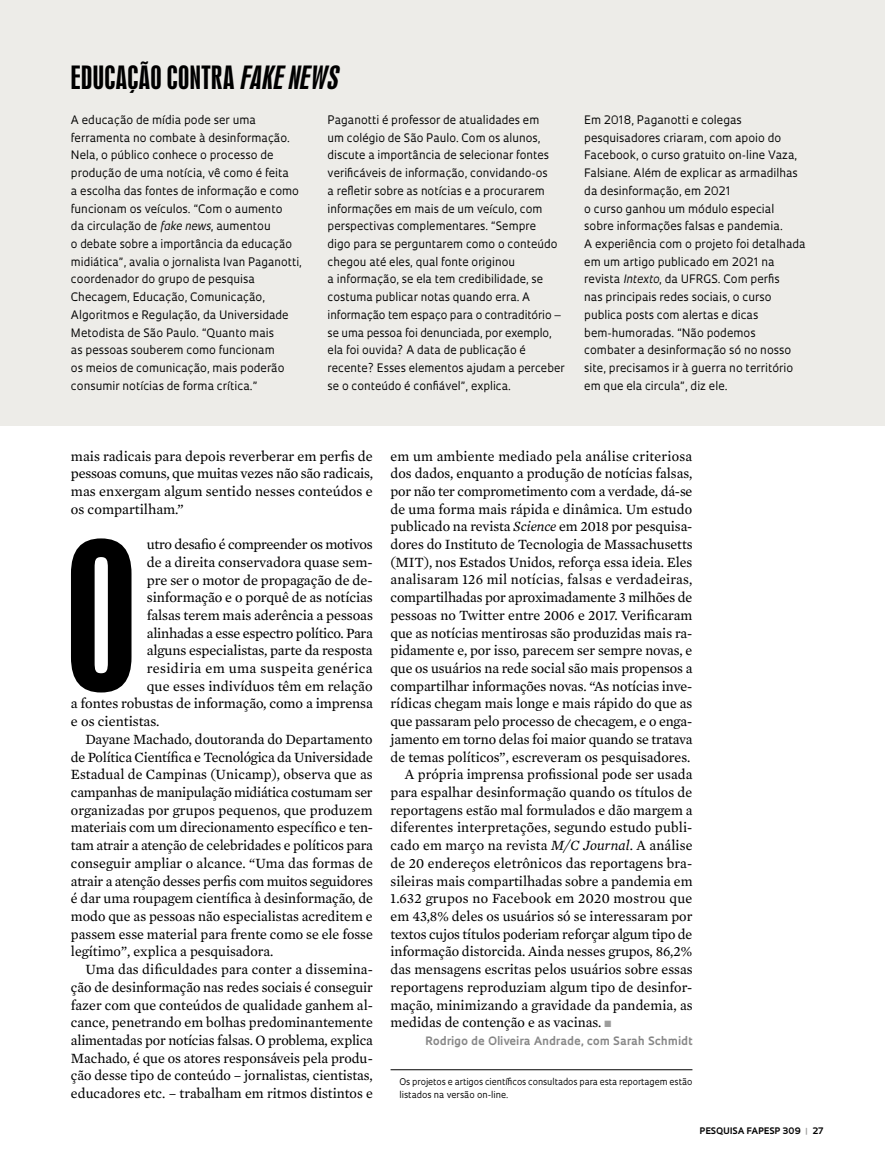
<style>
.page{position:relative;width:885px;height:1169px;background:#fff}
.page>*{position:absolute;margin:0;border:0;box-sizing:border-box;transform-origin:0 0}
.t1{font:192.3px "Swiss 924 BT Regular B";color:#000}
.t2{font:30px "Swiss 924 BT Regular B";letter-spacing:.015em;color:#000}
.t3{font:14.4px/17.7px "Mercury Text G2";letter-spacing:-.005em;color:#000;text-align:justify}
.t4{font:14.4px "Mercury Text G2";letter-spacing:.015em;color:#000}
.t5{font:14.4px "Mercury Text G2";letter-spacing:.02em;color:#000}
.t6{font:14.4px "Mercury Text G2";letter-spacing:-.025em;color:#000}
.t7{font:14.4px "Mercury Text G2";letter-spacing:.025em;color:#000}
.t8{font:11.4px/17.7px "Oculum";color:#000}
.t9{font:700 11.25px "Oculum";letter-spacing:.01em;color:#878787}
.t10{font:9px/13.2px "Oculum";letter-spacing:-.01em;color:#000}
.t11{font:700 8.7px "Oculum";letter-spacing:.015em;color:#000}
.s1{font-style:italic}
.s2{color:#9d9d9c}
</style>
<div class="page">
<div style="left:0;top:0;width:885px;height:425px;background:#edece8"></div>
<hr style="left:391px;top:1069px;width:301px;height:1px;background:#000">
<h2 class="t2" style="left:71px;top:59px;width:274px">EDUCAÇÃO CONTRA <span class="s1">FAKENEWS</span></h2>
<p class="t8" style="left:71px;top:110px;width:233px">A educação de mídia pode ser uma ferramenta no combate à desinformação.<br>Nela, o público conhece o processo de produção de uma notícia, vê como é feita<br>a escolha das fontes de informação e como funcionam os veículos. “Com o aumento<br>da circulação de <span class="s1">fake news</span>, aumentou<br>o debate sobre a importância da educação midiática”, avalia o jornalista Ivan Paganotti, coordenador do grupo de pesquisa Checagem, Educação, Comunicação, Algoritmos e Regulação, da Universidade Metodista de São Paulo. “Quanto mais<br>as pessoas souberem como funcionam<br>os meios de comunicação, mais poderão consumir notícias de forma crítica.”</p>
<p class="t8" style="left:328px;top:110px;width:239px">Paganotti é professor de atualidades em<br>um colégio de São Paulo. Com os alunos, discute a importância de selecionar fontes verificáveis de informação, convidando-os<br>a refletir sobre as notícias e a procurarem informações em mais de um veículo, com perspectivas complementares. “Sempre<br>digo para se perguntarem como o conteúdo chegou até eles, qual fonte originou<br>a informação, se ela tem credibilidade, se costuma publicar notas quando erra. A informação tem espaço para o contraditório – se uma pessoa foi denunciada, por exemplo, ela foi ouvida? A data de publicação é recente? Esses elementos ajudam a perceber se o conteúdo é confiável”, explica.</p>
<p class="t8" style="left:584px;top:110px;width:223px">Em 2018, Paganotti e colegas pesquisadores criaram, com apoio do Facebook, o curso gratuito on-line Vaza, Falsiane. Além de explicar as armadilhas da desinformação, em 2021<br>o curso ganhou um módulo especial sobre informações falsas e pandemia.<br>A experiência com o projeto foi detalhada em um artigo publicado em 2021 na revista <span class="s1">Intexto</span>, da UFRGS. Com perfis<br>nas principais redes sociais, o curso publica posts com alertas e dicas bem-humoradas. “Não podemos combater a desinformação só no nosso site, precisamos ir à guerra no território em que ela circula”, diz ele.</p>
<p class="t3" style="left:71px;top:446px;width:304px">mais radicais para depois reverberar em perfis de pessoas comuns, que muitas vezes não são radicais, mas enxergam algum sentido nesses conteúdos e os compartilham.”</p>
<h1 class="t1" style="left:65px;top:501px;width:74px">O</h1>
<p class="t6" style="left:147px;top:534px;width:227px">utro desafio é compreender os motivos</p>
<p class="t3" style="left:147px;top:552px;width:227px">de a direita conservadora quase sem-</p>
<p class="t3" style="left:147px;top:570px;width:227px">pre ser o motor de propagação de de-</p>
<p class="t3" style="left:147px;top:588px;width:227px">sinformação e o porquê de as notícias</p>
<p class="t3" style="left:147px;top:605px;width:228px">falsas terem mais aderência a pessoas</p>
<p class="t3" style="left:147px;top:623px;width:227px">alinhadas a esse espectro político. Para</p>
<p class="t3" style="left:147px;top:641px;width:227px">alguns especialistas, parte da resposta</p>
<p class="t7" style="left:147px;top:658px;width:227px">residiria em uma suspeita genérica</p>
<p class="t3" style="left:147px;top:676px;width:227px">que esses indivíduos têm em relação</p>
<p class="t3" style="left:71px;top:694px;width:304px">a fontes robustas de informação, como a imprensa</p>
<p class="t3" style="left:71px;top:711px;width:90px">e os cientistas.</p>
<p class="t3" style="left:85px;top:729px;width:289px">Dayane Machado, doutoranda do Departamento</p>
<p class="t3" style="left:71px;top:747px;width:303px">de Política Científica e Tecnológica da Universidade</p>
<p class="t3" style="left:71px;top:765px;width:303px">Estadual de Campinas (Unicamp), observa que as</p>
<p class="t3" style="left:71px;top:782px;width:303px">campanhas de manipulação midiática costumam ser</p>
<p class="t3" style="left:71px;top:800px;width:303px">organizadas por grupos pequenos, que produzem</p>
<p class="t3" style="left:71px;top:818px;width:303px">materiais com um direcionamento específico e ten-</p>
<p class="t3" style="left:71px;top:835px;width:303px">tam atrair a atenção de celebridades e políticos para</p>
<p class="t3" style="left:71px;top:853px;width:304px">conseguir ampliar o alcance. “Uma das formas de</p>
<p class="t3" style="left:71px;top:871px;width:303px">atrair a atenção desses perfis com muitos seguidores</p>
<p class="t3" style="left:71px;top:889px;width:304px">é dar uma roupagem científica à desinformação, de</p>
<p class="t3" style="left:71px;top:906px;width:303px">modo que as pessoas não especialistas acreditem e</p>
<p class="t3" style="left:71px;top:924px;width:303px">passem esse material para frente como se ele fosse</p>
<p class="t3" style="left:71px;top:942px;width:204px">legítimo”, explica a pesquisadora.</p>
<p class="t3" style="left:85px;top:959px;width:289px">Uma das dificuldades para conter a dissemina-</p>
<p class="t3" style="left:71px;top:977px;width:303px">ção de desinformação nas redes sociais é conseguir</p>
<p class="t3" style="left:71px;top:995px;width:303px">fazer com que conteúdos de qualidade ganhem al-</p>
<p class="t3" style="left:71px;top:1012px;width:303px">cance, penetrando em bolhas predominantemente</p>
<p class="t3" style="left:71px;top:1030px;width:304px">alimentadas por notícias falsas. O problema, explica</p>
<p class="t3" style="left:71px;top:1048px;width:303px">Machado, é que os atores responsáveis pela produ-</p>
<p class="t3" style="left:71px;top:1066px;width:303px">ção desse tipo de conteúdo – jornalistas, cientistas,</p>
<p class="t3" style="left:71px;top:1083px;width:304px">educadores etc. – trabalham em ritmos distintos e</p>
<p class="t4" style="left:391px;top:445px;width:303px">em um ambiente mediado pela análise criteriosa</p>
<p class="t3" style="left:391px;top:464px;width:303px">dos dados, enquanto a produção de notícias falsas,</p>
<p class="t3" style="left:391px;top:481px;width:303px">por não ter comprometimento com a verdade, dá-se</p>
<p class="t3" style="left:391px;top:499px;width:303px">de uma forma mais rápida e dinâmica. Um estudo</p>
<p class="t3" style="left:391px;top:517px;width:303px">publicado na revista <span class="s1">Science</span> em 2018 por pesquisa-</p>
<p class="t3" style="left:391px;top:534px;width:304px">dores do Instituto de Tecnologia de Massachusetts</p>
<p class="t3" style="left:391px;top:552px;width:303px">(MIT), nos Estados Unidos, reforça essa ideia. Eles</p>
<p class="t4" style="left:391px;top:569px;width:303px">analisaram 126 mil notícias, falsas e verdadeiras,</p>
<p class="t3" style="left:391px;top:588px;width:303px">compartilhadas por aproximadamente 3 milhões de</p>
<p class="t3" style="left:391px;top:605px;width:303px">pessoas no Twitter entre 2006 e 2017. Verificaram</p>
<p class="t3" style="left:391px;top:623px;width:303px">que as notícias mentirosas são produzidas mais ra-</p>
<p class="t3" style="left:391px;top:641px;width:303px">pidamente e, por isso, parecem ser sempre novas, e</p>
<p class="t3" style="left:391px;top:658px;width:303px">que os usuários na rede social são mais propensos a</p>
<p class="t3" style="left:391px;top:676px;width:303px">compartilhar informações novas. “As notícias inve-</p>
<p class="t3" style="left:391px;top:694px;width:303px">rídicas chegam mais longe e mais rápido do que as</p>
<p class="t3" style="left:391px;top:711px;width:303px">que passaram pelo processo de checagem, e o enga-</p>
<p class="t3" style="left:391px;top:729px;width:303px">jamento em torno delas foi maior quando se tratava</p>
<p class="t3" style="left:391px;top:747px;width:301px">de temas políticos”, escreveram os pesquisadores.</p>
<p class="t3" style="left:405px;top:765px;width:289px">A própria imprensa profissional pode ser usada</p>
<p class="t3" style="left:391px;top:782px;width:303px">para espalhar desinformação quando os títulos de</p>
<p class="t3" style="left:391px;top:800px;width:303px">reportagens estão mal formulados e dão margem a</p>
<p class="t4" style="left:391px;top:817px;width:303px">diferentes interpretações, segundo estudo publi-</p>
<p class="t3" style="left:391px;top:835px;width:304px">cado em março na revista <span class="s1">M/C Journal</span>. A análise</p>
<p class="t3" style="left:391px;top:853px;width:303px">de 20 endereços eletrônicos das reportagens bra-</p>
<p class="t3" style="left:391px;top:871px;width:304px">sileiras mais compartilhadas sobre a pandemia em</p>
<p class="t5" style="left:391px;top:888px;width:303px">1.632 grupos no Facebook em 2020 mostrou que</p>
<p class="t3" style="left:391px;top:906px;width:303px">em 43,8% deles os usuários só se interessaram por</p>
<p class="t3" style="left:391px;top:924px;width:303px">textos cujos títulos poderiam reforçar algum tipo de</p>
<p class="t3" style="left:391px;top:942px;width:303px">informação distorcida. Ainda nesses grupos, 86,2%</p>
<p class="t3" style="left:391px;top:959px;width:304px">das mensagens escritas pelos usuários sobre essas</p>
<p class="t3" style="left:391px;top:977px;width:303px">reportagens reproduziam algum tipo de desinfor-</p>
<p class="t3" style="left:391px;top:995px;width:304px">mação, minimizando a gravidade da pandemia, as</p>
<p class="t3" style="left:391px;top:1012px;width:222px">medidas de contenção e as vacinas. <span class="s2">■</span></p>
<p class="t9" style="left:425px;top:1033px;width:269px">Rodrigo de Oliveira Andrade, com Sarah Schmidt</p>
<p class="t10" style="left:399px;top:1074px;width:294px">Os projetos e artigos científicos consultados para esta reportagem estão listados na versão on-line.</p>
<p class="t11" style="left:700px;top:1124px;width:125px">PESQUISA FAPESP 309 <span class="s2">|</span> 27</p>
</div>
